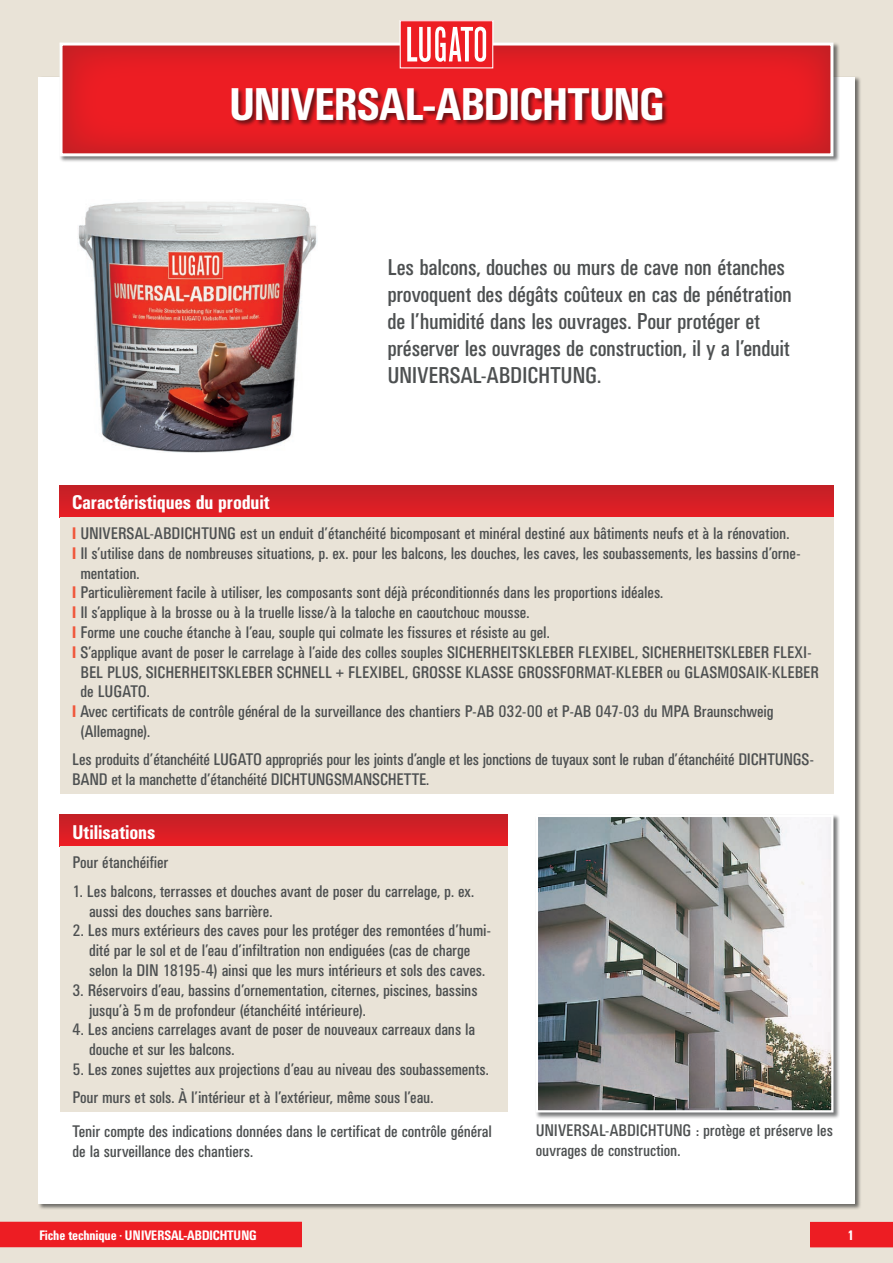
<style>
.page{position:relative;width:893px;height:1263px;background:#e9e3d7}
.page>*{position:absolute;margin:0;border:0;box-sizing:border-box;transform-origin:0 0}
.t1{font:500 condensed 45px "UN11";color:#fff}
.t2{font:condensed 22.5px/27px "UN11";color:#4d5051}
.t3{font:500 condensed 19.5px "UN11";letter-spacing:.005em;color:#fff}
.t4{font:condensed 16.5px/19.8px "UN11";color:#4d5051}
.t5{font:500 condensed 13.5px "UN11";color:#fff}
.s1{font-weight:500;color:#f0573b}
</style>
<div class="page">
<div style="left:38px;top:77px;width:817px;height:1126px;background:#fff"></div>
<div style="left:810px;top:1222px;width:83px;height:25px;background:#ed1d23"></div>
<div style="left:0;top:1222px;width:302px;height:25px;background:#ed1d23"></div>
<img style="left:78px;top:202px;width:239px;height:251px">
<div style="left:59px;top:42px;width:781px;height:121px;background:#090b0d;opacity:.55"></div>
<svg style="left:60px;top:43px;width:773px;height:113px;background:#e42c31"></svg>
<div style="left:231px;top:87px;width:438px;height:40px;background:#090b0d;opacity:.55"></div>
<div style="left:400px;top:21px;width:93px;height:47px;background:#ed1d23"></div>
<div style="left:400px;top:20px;width:93px;height:48px;border:1px solid #fff"></div>
<svg style="left:407px;top:27px;width:79px;height:35px"></svg>
<div style="left:60px;top:485px;width:773px;height:32px;background:linear-gradient(to bottom,#c12026,#e61e25)"></div>
<div style="left:60px;top:517px;width:773px;height:276px;background:#e9e3d7"></div>
<div style="left:535px;top:814px;width:305px;height:305px;background:#090b0d;opacity:.55"></div>
<img style="left:539px;top:818px;width:291px;height:291px">
<div style="left:536px;top:815px;width:297px;height:297px;border:2px solid #fff"></div>
<div style="left:60px;top:815px;width:447px;height:32px;background:linear-gradient(to bottom,#c32127,#ec1d24)"></div>
<div style="left:60px;top:847px;width:447px;height:265px;background:#e9e3d7"></div>
<h1 class="t1" style="left:230px;top:79px;width:435px">UNIVERSAL-ABDICHTUNG</h1>
<h2 class="t2" style="left:387px;top:254px;width:406px">Les balcons, douches ou murs de cave non étanches provoquent des dégâts coûteux en cas de pénétration de l’humidité dans les ouvrages. Pour protéger et préserver les ouvrages de construction, il y a l’enduit UNIVERSAL-ABDICHTUNG.</h2>
<p class="t3" style="left:72px;top:491px;width:199px">Caractéristiques du produit</p>
<p class="t4" style="left:72px;top:523px;width:719px"><span class="s1">I</span> UNIVERSAL-ABDICHTUNG est un enduit d’étanchéité bicomposant et minéral destiné aux bâtiments neufs et à la rénovation.</p>
<p class="t4" style="left:72px;top:543px;width:730px"><span class="s1">I</span> Il s’utilise dans de nombreuses situations, p. ex. pour les balcons, les douches, les caves, les soubassements, les bassins d’orne-</p>
<p class="t4" style="left:81px;top:563px;width:60px">mentation.</p>
<p class="t4" style="left:72px;top:582px;width:592px"><span class="s1">I</span> Particulièrement facile à utiliser, les composants sont déjà préconditionnés dans les proportions idéales.</p>
<p class="t4" style="left:72px;top:602px;width:459px"><span class="s1">I</span> Il s’applique à la brosse ou à la truelle lisse/à la taloche en caoutchouc mousse.</p>
<p class="t4" style="left:72px;top:622px;width:479px"><span class="s1">I</span> Forme une couche étanche à l’eau, souple qui colmate les fissures et résiste au gel.</p>
<p class="t4" style="left:72px;top:642px;width:741px"><span class="s1">I</span> S’applique avant de poser le carrelage à l’aide des colles souples SICHERHEITSKLEBER FLEXIBEL, SICHERHEITSKLEBER FLEXI-</p>
<p class="t4" style="left:81px;top:662px;width:740px">BEL PLUS, SICHERHEITSKLEBER SCHNELL + FLEXIBEL, GROSSE KLASSE GROSSFORMAT-KLEBER ou GLASMOSAIK-KLEBER</p>
<p class="t4" style="left:81px;top:681px;width:71px">de LUGATO.</p>
<p class="t4" style="left:72px;top:701px;width:703px"><span class="s1">I</span> Avec certificats de contrôle général de la surveillance des chantiers P-AB 032-00 et P-AB 047-03 du MPA Braunschweig</p>
<p class="t4" style="left:81px;top:721px;width:71px">(Allemagne).</p>
<p class="t4" style="left:72px;top:749px;width:743px">Les produits d’étanchéité LUGATO appropriés pour les joints d’angle et les jonctions de tuyaux sont le ruban d’étanchéité DICHTUNGS-<br>BAND et la manchette d’étanchéité DICHTUNGSMANSCHETTE.</p>
<p class="t3" style="left:73px;top:820px;width:84px">Utilisations</p>
<p class="t4" style="left:73px;top:853px;width:97px">Pour étanchéifier</p>
<p class="t4" style="left:89px;top:881px;width:386px;text-indent:-16px">1. Les balcons, terrasses et douches avant de poser du carrelage, p. ex. aussi des douches sans barrière.</p>
<p class="t4" style="left:89px;top:921px;width:403px;text-indent:-16px">2. Les murs extérieurs des caves pour les protéger des remontées d’humi&shy;dité par le sol et de l’eau d’infiltration non endiguées (cas de charge selon la DIN 18195-4) ainsi que les murs intérieurs et sols des caves.</p>
<p class="t4" style="left:89px;top:980px;width:390px;text-indent:-16px">3. Réservoirs d’eau, bassins d’ornementation, citernes, piscines, bassins jusqu’à 5m de profondeur (étanchéité intérieure).</p>
<p class="t4" style="left:89px;top:1020px;width:387px;text-indent:-16px">4. Les anciens carrelages avant de poser de nouveaux carreaux dans la douche et sur les balcons.</p>
<p class="t4" style="left:73px;top:1055px;width:418px;line-height:28.3px">5. Les zones sujettes aux projections d’eau au niveau des soubassements.<br>Pour murs et sols. À l’intérieur et à l’extérieur, même sous l’eau.</p>
<p class="t4" style="left:73px;top:1121px;width:421px">Tenir compte des indications données dans le certificat de contrôle général de la surveillance des chantiers.</p>
<p class="t4" style="left:536px;top:1121px;width:299px">UNIVERSAL-ABDICHTUNG : protège et préserve les ouvrages de construction.</p>
<p class="t5" style="left:39px;top:1227px;width:219px">Fiche technique <sup>•</sup> UNIVERSAL-ABDICHTUNG</p>
<p class="t5" style="left:847px;top:1227px;width:8px">1</p>
</div>
